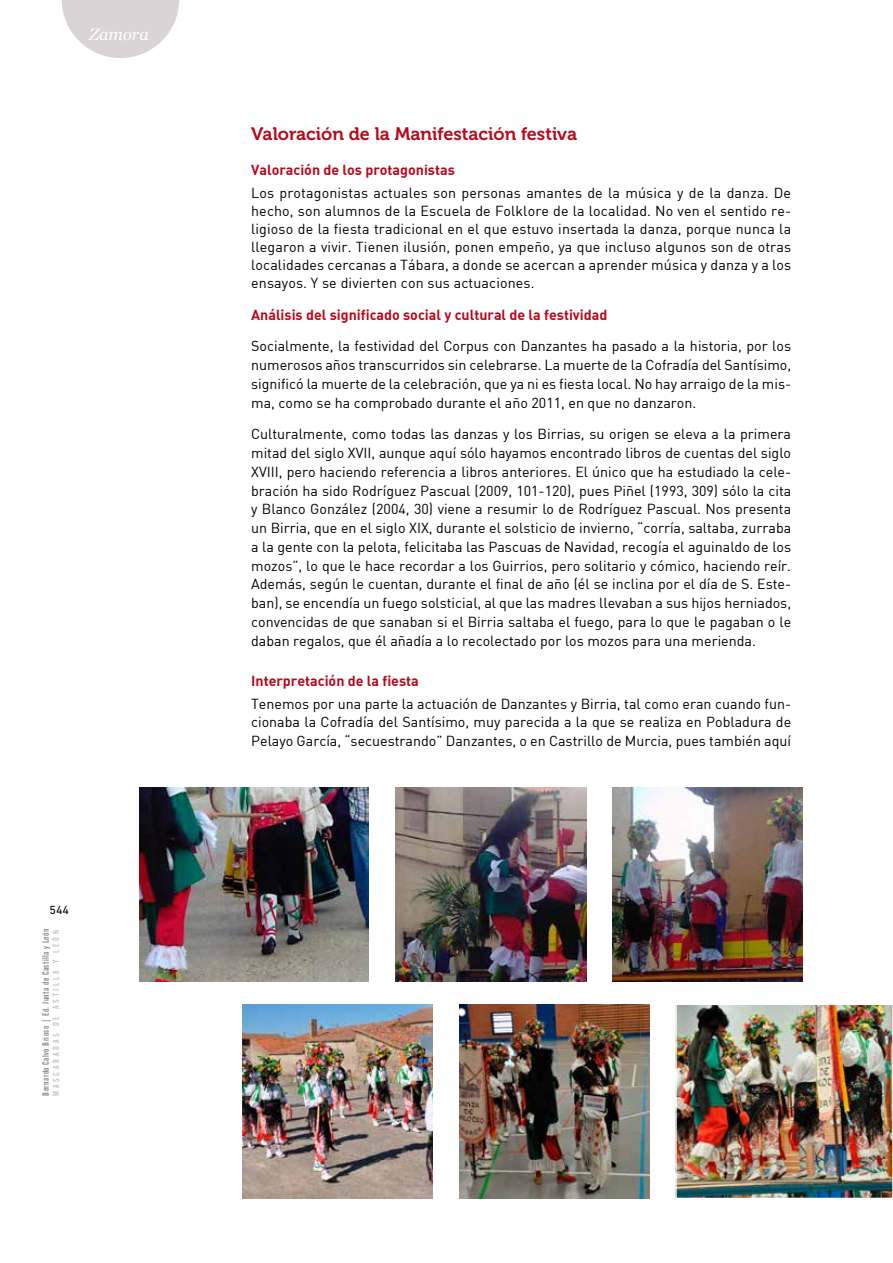
<style>
.page{position:relative;width:893px;height:1263px;background:#fff}
.page>*{position:absolute;margin:0;border:0;box-sizing:border-box;transform-origin:0 0}
.t1{font:18px "Museo 700";color:#b70a1b}
.t2{font:italic 16.5px "Georgia";color:#fff}
.t3{font:14.25px/18.8px "DIN";color:#000;text-align:justify}
.t4{font:14.25px "DIN Bold Alternate";color:#b70a1b}
.t5{font:14.25px "DIN Bold";color:#b70a1b}
.t6{font:12px "DIN Next LT Pro";color:#000}
.t7{font:9px "Alternate Gothic No 2 BT";letter-spacing:.05em;color:#87888a}
.t8{font:9px "Alternate Gothic No 2 BT";letter-spacing:.31em;color:#c6c7c8}
</style>
<div class="page">
<svg style="left:62px;top:0;width:117px;height:58px"></svg>
<img style="left:242px;top:1004px;width:191px;height:194px">
<img style="left:396px;top:788px;width:190px;height:194px">
<img style="left:139px;top:788px;width:230px;height:194px">
<img style="left:459px;top:1004px;width:191px;height:194px">
<img style="left:612px;top:788px;width:191px;height:194px">
<img style="left:678px;top:1006px;width:212px;height:190px">
<div style="left:675px;top:1003px;width:218px;height:196px;border:2px solid #fff"></div>
<p class="t2" style="left:89px;top:22px;width:61px">Zamora</p>
<p class="t6" style="left:50px;top:903px;width:21px">544</p>
<p class="t7" style="left:41px;top:1096px;width:168px;rotate:-90deg">Bernardo Calvo Brioso | Ed. Junta de Castilla y León</p>
<p class="t8" style="left:51px;top:1096px;width:168px;rotate:-90deg">MASCARADAS DE ASTILLA Y LEÓN</p>
<p class="t1" style="left:251px;top:123px;width:327px">Valoración de la Manifestación festiva</p>
<p class="t5" style="left:251px;top:161px;width:205px">Valoración de los protagonistas</p>
<p class="t3" style="left:251px;top:183px;width:542px;line-height:18.1px">Los protagonistas actuales son personas amantes de la música y de la danza. De hecho, son alumnos de la Escuela de Folklore de la localidad. No ven el sentido re&shy;ligioso de la fiesta tradicional en el que estuvo insertada la danza, porque nunca la llegaron a vivir. Tienen ilusión, ponen empeño, ya que incluso algunos son de otras localidades cercanas a Tábara, a donde se acercan a aprender música y danza y a los ensayos. Y se divierten con sus actuaciones.</p>
<p class="t4" style="left:251px;top:305px;width:358px">Análisis del significado social y cultural de la festividad</p>
<p class="t3" style="left:251px;top:337px;width:542px">Socialmente, la festividad del Corpus con Danzantes ha pasado a la historia, por los numerosos años transcurridos sin celebrarse. La muerte de la Cofradía del Santísimo, significó la muerte de la celebración, que ya ni es fiesta local. No hay arraigo de la mis&shy;ma, como se ha comprobado durante el año 2011, en que no danzaron.</p>
<p class="t3" style="left:251px;top:424px;width:542px">Culturalmente, como todas las danzas y los Birrias, su origen se eleva a la primera mitad del siglo XVII, aunque aquí sólo hayamos encontrado libros de cuentas del siglo XVIII, pero haciendo referencia a libros anteriores. El único que ha estudiado la cele&shy;bración ha sido Rodríguez Pascual (2009, 101-120), pues Piñel (1993, 309) sólo la cita y Blanco González (2004, 30) viene a resumir lo de Rodríguez Pascual. Nos presenta un Birria, que en el siglo XIX, durante el solsticio de invierno, “corría, saltaba, zurraba a la gente con la pelota, felicitaba las Pascuas de Navidad, recogía el aguinaldo de los mozos”, lo que le hace recordar a los Guirrios, pero solitario y cómico, haciendo reír.<br>Además, según le cuentan, durante el final de año (él se inclina por el día de S. Este&shy;ban), se encendía un fuego solsticial, al que las madres llevaban a sus hijos herniados, convencidas de que sanaban si el Birria saltaba el fuego, para lo que le pagaban o le daban regalos, que él añadía a lo recolectado por los mozos para una merienda.</p>
<p class="t4" style="left:251px;top:671px;width:169px">Interpretación de la fiesta</p>
<p class="t3" style="left:251px;top:694px;width:542px">Tenemos por una parte la actuación de Danzantes y Birria, tal como eran cuando fun&shy;cionaba la Cofradía del Santísimo, muy parecida a la que se realiza en Pobladura de Pelayo García, “secuestrando” Danzantes, o en Castrillo de Murcia, pues también aquí</p>
</div>
